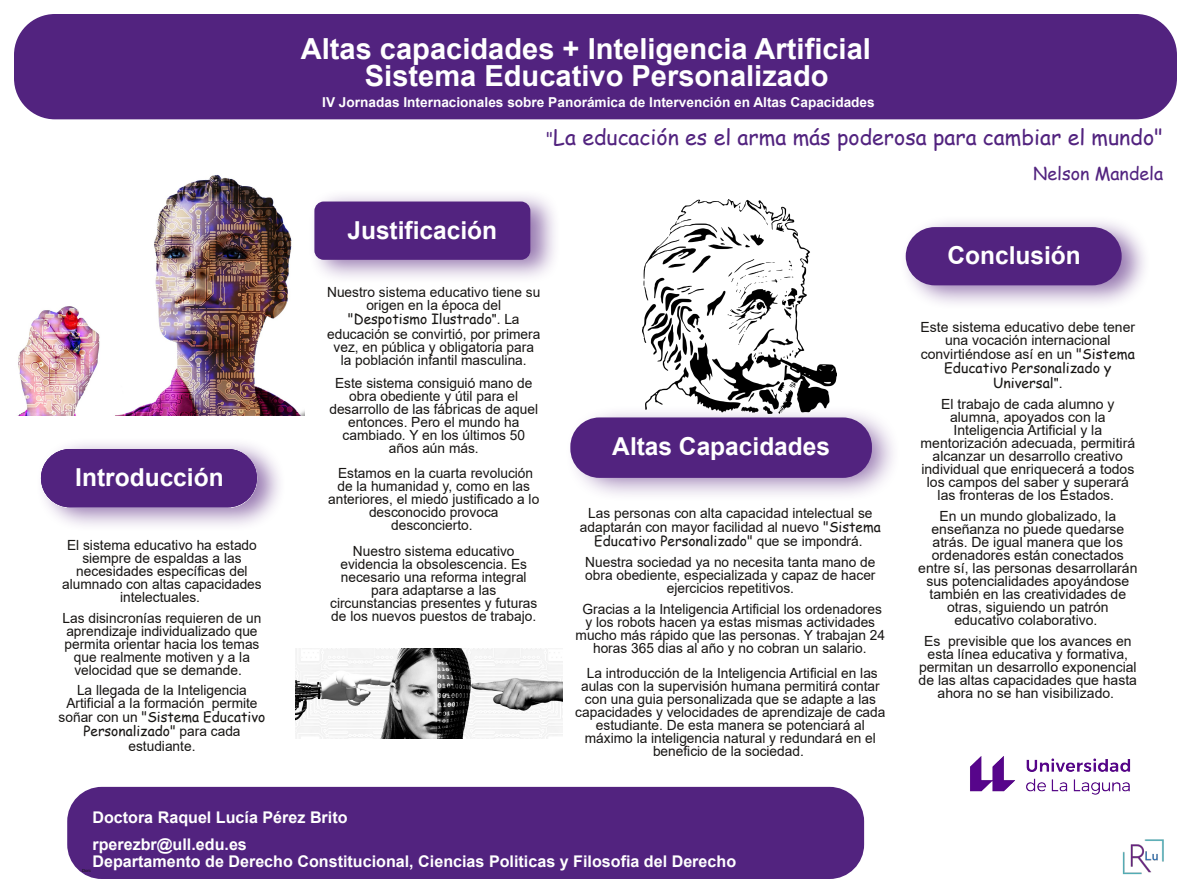
<style>
.page{position:relative;width:1191px;height:893px;background:#fff}
.page>*{position:absolute;margin:0;border:0;box-sizing:border-box;transform-origin:0 0}
.t1{font:700 29.05px/27.3px "Arial";color:#fff}
.t2{font:700 24.75px "Arial";color:#fff}
.t3{font:21.35px "Comic Sans MS";color:#52237f}
.t4{font:17.85px "Comic Sans MS";color:#52237f}
.t5{font:700 16.1px/27.1px "Arial";color:#fff}
.t6{font:14px/13.1px "Arial";color:#171513;text-align:center}
.t7{font:14px/14px "Comic Sans MS";color:#171513;text-align:center}
.t8{font:700 13.65px "Arial";color:#fff}
.t9{font:4.2px "Arial";color:#171513}
.s1{font-family:"Arial"}
.s2{font-size:16.8px}
.s3{font-family:"Comic Sans MS"}
</style>
<div class="page">
<img style="left:18px;top:175px;width:287px;height:241px">
<div style="left:67px;top:787px;width:797px;height:92px;background:#52237f;border-radius:35px"></div>
<div style="left:14px;top:14px;width:1163px;height:105px;background:#52237f;border-radius:41px"></div>
<img style="left:315px;top:195px;width:240px;height:83px">
<div style="left:314px;top:202px;width:216px;height:58px;background:#52237f;border-radius:9px"></div>
<img style="left:40px;top:443px;width:240px;height:83px">
<div style="left:41px;top:449px;width:216px;height:58px;background:#52237f;border-radius:29px"></div>
<img style="left:571px;top:412px;width:322px;height:83px">
<div style="left:570px;top:417px;width:302px;height:61px;background:#52237f;border-radius:29px"></div>
<img style="left:906px;top:221px;width:239px;height:83px">
<div style="left:905px;top:227px;width:216px;height:58px;background:#52237f;border-radius:29px"></div>
<img style="left:1122px;top:839px;width:42px;height:36px">
<img style="left:970px;top:756px;width:161px;height:39px">
<img style="left:642px;top:199px;width:194px;height:214px">
<img style="left:295px;top:649px;width:267px;height:89px">
<h1 class="t1" style="left:365px;top:35px;width:507px;text-indent:-64px">Altas capacidades + Inteligencia Artificial<br>Sistema Educativo Personalizado</h1>
<p class="t8" style="left:322px;top:95px;width:554px">IV Jornadas Internacionales sobre Panorámica de Intervención en Altas Capacidades</p>
<h2 class="t2" style="left:75px;top:464px;width:150px">Introducción</h2>
<p class="t6" style="left:62px;top:538px;width:201px">El sistema educativo ha estado siempre de espaldas a las necesidades específicas del alumnado con altas capacidades intelectuales.</p>
<p class="t6" style="left:63px;top:611px;width:200px">Las disincronías requieren de un aprendizaje individualizado que permita orientar hacia los temas que realmente motiven y a la velocidad que se demande.</p>
<p class="t6" style="left:66px;top:684px;width:193px;line-height:13.2px">La llegada de la Inteligencia<br>Artificial a la formación permite</p>
<p class="t7" style="left:59px;top:710px;width:208px"><span class="s1">soñar con un</span> "Sistema Educativo<br>Personalizado" <span class="s1">para cada</span></p>
<p class="t6" style="left:128px;top:739px;width:69px">estudiante.</p>
<h2 class="t2" style="left:347px;top:216px;width:151px">Justificación</h2>
<h3 class="t3" style="left:546px;top:121px;width:618px"><span class="s2">"</span>La educación es el arma más poderosa para cambiar el mundo"</h3>
<p class="t4" style="left:1033px;top:160px;width:132px">Nelson Mandela</p>
<h2 class="t2" style="left:947px;top:242px;width:135px">Conclusión</h2>
<p class="t6" style="left:327px;top:285px;width:215px;line-height:13.8px">Nuestro sistema educativo tiene su origen en la época del</p>
<p class="t7" style="left:348px;top:312px;width:173px">"Despotismo Ilustrado<span class="s1">". La</span></p>
<p class="t6" style="left:327px;top:327px;width:215px">educación se convirtió, por primera vez, en pública y obligatoria para la población infantil masculina.</p>
<p class="t6" style="left:329px;top:376px;width:210px">Este sistema consiguió mano de obra obediente y útil para el desarrollo de las fábricas de aquel entonces. Pero el mundo ha cambiado. Y en los últimos 50 años aún más.</p>
<p class="t6" style="left:328px;top:467px;width:212px">Estamos en la cuarta revolución de la humanidad y, como en las anteriores, el miedo justificado a lo desconocido provoca desconcierto.</p>
<p class="t6" style="left:330px;top:544px;width:209px">Nuestro sistema educativo evidencia la obsolescencia. Es necesario una reforma integral para adaptarse a las circunstancias presentes y futuras de los nuevos puestos de trabajo.</p>
<h2 class="t2" style="left:612px;top:432px;width:219px">Altas Capacidades</h2>
<p class="t6" style="left:580px;top:506px;width:302px;line-height:13.9px">Las personas con alta capacidad intelectual se adaptarán con mayor facilidad al nuevo <span class="s3">"Sistema</span></p>
<p class="t7" style="left:594px;top:534px;width:270px">Educativo Personalizado" <span class="s1">que se impondrá.</span></p>
<p class="t6" style="left:585px;top:555px;width:292px">Nuestra sociedad ya no necesita tanta mano de obra obediente, especializada y capaz de hacer ejercicios repetitivos.</p>
<p class="t6" style="left:575px;top:602px;width:311px">Gracias a la Inteligencia Artificial los ordenadores y los robots hacen ya estas mismas actividades mucho más rápido que las personas. Y trabajan 24 horas 365 dias al año y no cobran un salario.</p>
<p class="t6" style="left:575px;top:667px;width:312px">La introducción de la Inteligencia Artificial en las aulas con la supervisión humana permitirá contar con una guia personalizada que se adapte a las capacidades y velocidades de aprendizaje de cada estudiante. De esta manera se potenciará al máximo la inteligencia natural y redundará en el beneficio de la sociedad.</p>
<p class="t6" style="left:920px;top:321px;width:216px;line-height:13.5px">Este sistema educativo debe tener una vocación internacional convirtiéndose así en un <span class="s3">"Sistema</span></p>
<p class="t7" style="left:944px;top:360px;width:169px;line-height:15.1px">Educativo Personalizado y<br>Universal<span class="s1">".</span></p>
<p class="t6" style="left:920px;top:398px;width:216px">El trabajo de cada alumno y alumna, apoyados con la<br>Inteligencia Artificial y la mentorización adecuada, permitirá alcanzar un desarrollo creativo individual que enriquecerá a todos los campos del saber y superará las fronteras de los Estados.</p>
<p class="t6" style="left:918px;top:510px;width:221px">En un mundo globalizado, la enseñanza no puede quedarse atrás. De igual manera que los ordenadores están conectados entre sí, las personas desarrollarán sus potencialidades apoyándose también en las creatividades de otras, siguiendo un patrón educativo colaborativo.</p>
<p class="t6" style="left:918px;top:635px;width:220px">Es previsible que los avances en esta línea educativa y formativa, permitan un desarrollo exponencial de las altas capacidades que hasta ahora no se han visibilizado.</p>
<p class="t5" style="left:92px;top:803px;width:257px">Doctora Raquel Lucía Pérez Brito rperezbr@ull.edu.es</p>
<p class="t5" style="left:92px;top:848px;width:645px">Departamento de Derecho Constitucional, Ciencias Politicas y Filosofia del Derecho</p>
<p class="t9" style="left:82px;top:869px;width:10px">Dorc</p>
</div>
